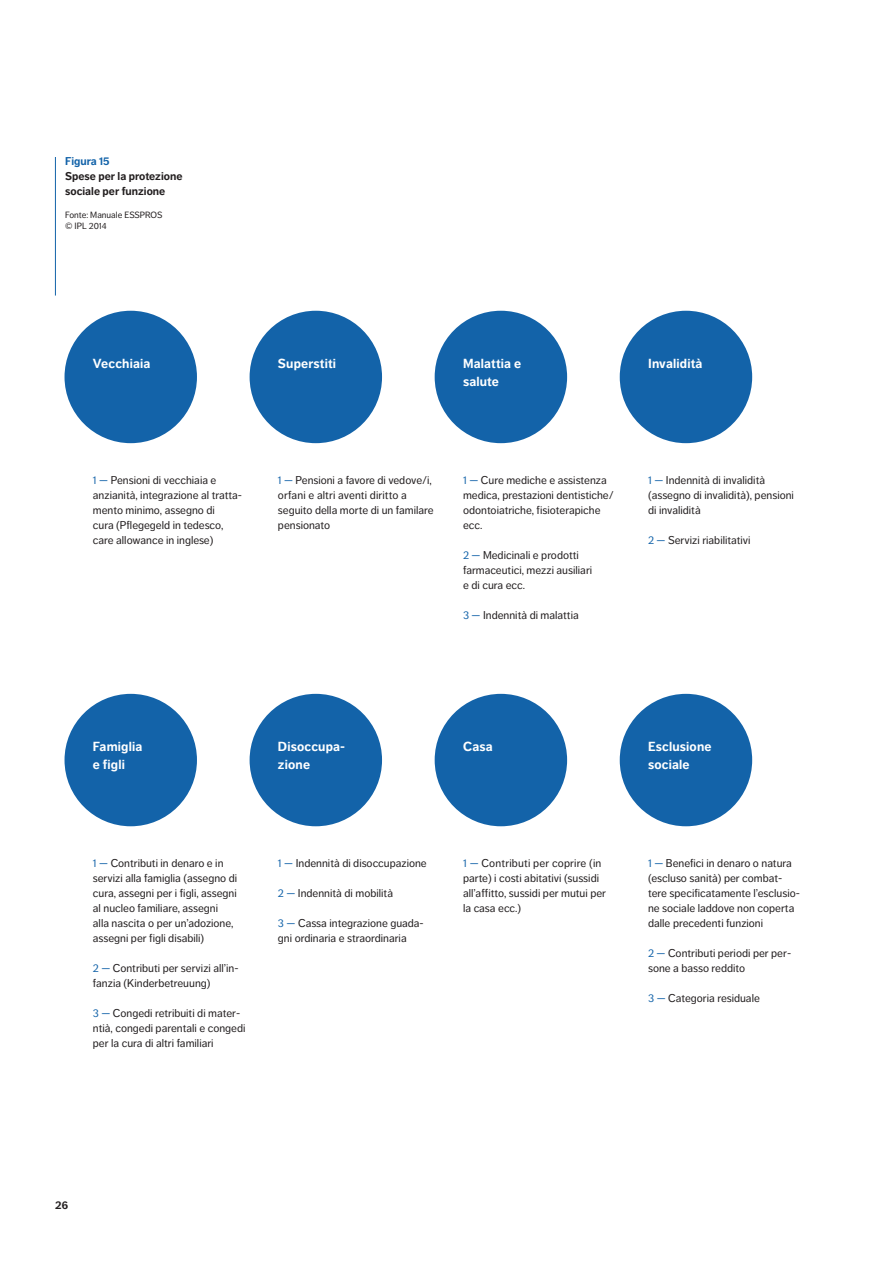
<style>
.page{position:relative;width:893px;height:1263px;background:#fff}
.page>*{position:absolute;margin:0;border:0;box-sizing:border-box;transform-origin:0 0}
.Einleitung{font:700 13.05px/17.4px "Dagny Pro";letter-spacing:.01em;color:#fff}
.t1{font:11.25px/15px "Dagny Pro";color:#231f20}
.Marginalien{font:700 11.25px/15px "Dagny Pro";color:#231f20}
.t2{font:700 11.25px "Dagny Pro";color:#1363a9}
.Fußnoten{font:9px "Dagny Pro";color:#231f20}
.s1{color:#1363a9}
</style>
<div class="page">
<hr style="left:55px;top:157px;width:1px;height:139px;background:#1363a9">
<div style="left:65px;top:311px;width:132px;height:132px;background:#1363a9;border-radius:50%"></div>
<div style="left:65px;top:694px;width:132px;height:132px;background:#1363a9;border-radius:50%"></div>
<div style="left:250px;top:311px;width:132px;height:132px;background:#1363a9;border-radius:50%"></div>
<div style="left:250px;top:694px;width:132px;height:132px;background:#1363a9;border-radius:50%"></div>
<div style="left:435px;top:311px;width:132px;height:132px;background:#1363a9;border-radius:50%"></div>
<div style="left:435px;top:694px;width:132px;height:132px;background:#1363a9;border-radius:50%"></div>
<div style="left:620px;top:311px;width:132px;height:132px;background:#1363a9;border-radius:50%"></div>
<div style="left:620px;top:694px;width:132px;height:132px;background:#1363a9;border-radius:50%"></div>
<p class="t2" style="left:65px;top:155px;width:46px">Figura 15</p>
<p class="Marginalien" style="left:65px;top:169px;width:119px">Spese per la protezione sociale per funzione</p>
<p class="Fußnoten" style="left:65px;top:210px;width:99px">Fonte: Manuale ESSPROS</p>
<p class="Fußnoten" style="left:65px;top:221px;width:43px">© IPL 2014</p>
<p class="Einleitung" style="left:93px;top:355px;width:59px">Vecchiaia</p>
<p class="t1" style="left:93px;top:472px;width:151px"><span class="s1">1 —</span> Pensioni di vecchiaia e anzianità, integrazione al tratta&shy;mento minimo, assegno di<br>cura (Pflegegeld in tedesco, care allowance in inglese)</p>
<p class="Einleitung" style="left:278px;top:355px;width:60px">Superstiti</p>
<p class="Einleitung" style="left:463px;top:355px;width:60px">Malattia e salute</p>
<p class="Einleitung" style="left:648px;top:355px;width:56px">Invalidità</p>
<p class="t1" style="left:278px;top:472px;width:157px"><span class="s1">1 —</span> Pensioni a favore di vedove/i, orfani e altri aventi diritto a seguito della morte di un familare pensionato</p>
<p class="t1" style="left:463px;top:472px;width:152px"><span class="s1">1 —</span> Cure mediche e assistenza medica, prestazioni dentistiche/ odontoiatriche, fisioterapiche ecc.</p>
<p class="t1" style="left:463px;top:547px;width:131px"><span class="s1">2 —</span> Medicinali e prodotti farmaceutici, mezzi ausiliari e di cura ecc.</p>
<p class="t1" style="left:463px;top:607px;width:117px"><span class="s1">3 —</span> Indennità di malattia</p>
<p class="t1" style="left:648px;top:472px;width:147px"><span class="s1">1 —</span> Indennità di invalidità (assegno di invalidità), pensioni di invalidità</p>
<p class="t1" style="left:648px;top:532px;width:104px"><span class="s1">2 —</span> Servizi riabilitativi</p>
<p class="Einleitung" style="left:93px;top:738px;width:51px">Famiglia e figli</p>
<p class="Einleitung" style="left:278px;top:738px;width:69px">Disoccupa&shy;zione</p>
<p class="t1" style="left:93px;top:855px;width:146px"><span class="s1">1 —</span> Contributi in denaro e in servizi alla famiglia (assegno di cura, assegni per i figli, assegni al nucleo familiare, assegni<br>alla nascita o per un’adozione, assegni per figli disabili)</p>
<p class="t1" style="left:93px;top:960px;width:147px"><span class="s1">2 —</span> Contributi per servizi all’in&shy;fanzia (Kinderbetreuung)</p>
<p class="t1" style="left:93px;top:1005px;width:154px"><span class="s1">3 —</span> Congedi retribuiti di mater&shy;ntià, congedi parentali e congedi per la cura di altri familiari</p>
<p class="t1" style="left:278px;top:855px;width:150px"><span class="s1">1 —</span> Indennità di disoccupazione</p>
<p class="t1" style="left:278px;top:885px;width:117px"><span class="s1">2 —</span> Indennità di mobilità</p>
<p class="t1" style="left:278px;top:915px;width:147px"><span class="s1">3 —</span> Cassa integrazione guada&shy;gni ordinaria e straordinaria</p>
<p class="Einleitung" style="left:463px;top:738px;width:31px">Casa</p>
<p class="t1" style="left:463px;top:855px;width:144px"><span class="s1">1 —</span> Contributi per coprire (in parte) i costi abitativi (sussidi all’affitto, sussidi per mutui per la casa ecc.)</p>
<p class="Einleitung" style="left:648px;top:738px;width:65px">Esclusione sociale</p>
<p class="t1" style="left:648px;top:855px;width:153px"><span class="s1">1 —</span> Benefici in denaro o natura (escluso sanità) per combat&shy;tere specificatamente l’esclusio&shy;ne sociale laddove non coperta dalle precedenti funzioni</p>
<p class="t1" style="left:648px;top:945px;width:145px"><span class="s1">2 —</span> Contributi periodi per per&shy;sone a basso reddito</p>
<p class="t1" style="left:648px;top:990px;width:113px"><span class="s1">3 —</span> Categoria residuale</p>
<p class="Marginalien" style="left:55px;top:1198px;width:14px">26</p>
</div>
